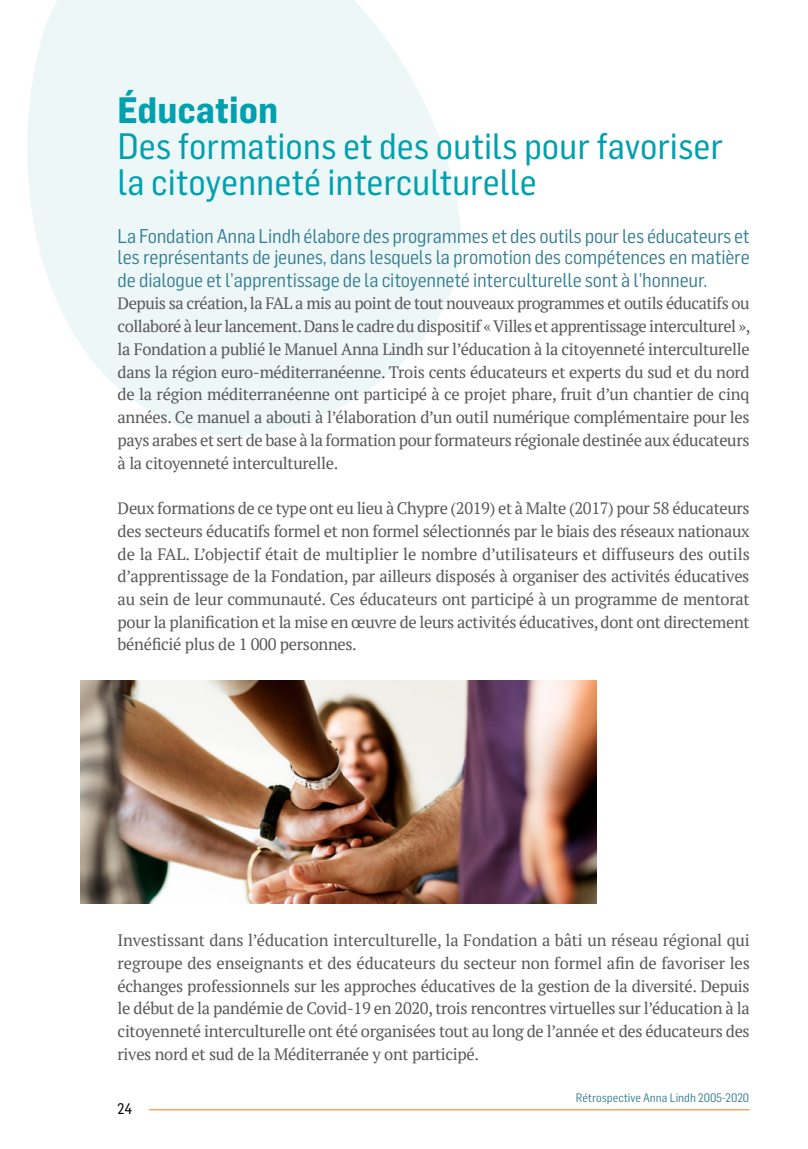
<style>
.page{position:relative;width:808px;height:1149px;background:#fff}
.page>*{position:absolute;margin:0;border:0;box-sizing:border-box;transform-origin:0 0}
.t1{font:36px/36px "Flama Semicondensed Basic";color:#00a0af}
.t2{font:700 36px "Flama Semicondensed";color:#00a0af}
.t3{font:19.5px/21px "Flama Semicondensed";letter-spacing:-.01em;color:#2f7b91}
.t4{font:16.5px/22.6px "PT Serif";letter-spacing:-.02em;color:#58595b;text-align:justify}
.t5{font:15px "Flama Semicondensed Basic";color:#000}
.t6{font:12px "Flama Semicondensed";color:#2f7b91}
</style>
<div class="page">
<hr style="left:149px;top:1108px;width:601px;height:1px;background:#f68933">
<svg style="left:27px;top:0;width:434px;height:436px;fill:#eef7f7"></svg>
<img style="left:81px;top:680px;width:515px;height:223px">
<h1 class="t2" style="left:118px;top:86px;width:162px">Éducation</h1>
<h1 class="t1" style="left:118px;top:126px;width:607px">Des formations et des outils pour favoriser la citoyenneté interculturelle</h1>
<p class="t3" style="left:118px;top:224px;width:634px">La Fondation Anna Lindh élabore des programmes et des outils pour les éducateurs et les représentants de jeunes, dans lesquels la promotion des compétences en matière</p>
<p class="t3" style="left:118px;top:268px;width:591px">de dialogue et l’apprentissage de la citoyenneté interculturelle sont à l’honneur.</p>
<p class="t4" style="left:118px;top:292px;width:634px">Depuis sa création, la FAL a mis au point de tout nouveaux programmes et outils éducatifs ou collaboré à leur lancement. Dans le cadre du dispositif « Villes et apprentissage interculturel », la Fondation a publié le Manuel Anna Lindh sur l’éducation à la citoyenneté interculturelle dans la région euro-méditerranéenne. Trois cents éducateurs et experts du sud et du nord de la région méditerranéenne ont participé à ce projet phare, fruit d’un chantier de cinq années. Ce manuel a abouti à l’élaboration d’un outil numérique complémentaire pour les pays arabes et sert de base à la formation pour formateurs régionale destinée aux éducateurs à la citoyenneté interculturelle.</p>
<p class="t4" style="left:118px;top:496px;width:634px">Deux formations de ce type ont eu lieu à Chypre (2019) et à Malte (2017) pour 58 éducateurs des secteurs éducatifs formel et non formel sélectionnés par le biais des réseaux nationaux de la FAL. L’objectif était de multiplier le nombre d’utilisateurs et diffuseurs des outils d’apprentissage de la Fondation, par ailleurs disposés à organiser des activités éducatives au sein de leur communauté. Ces éducateurs ont participé à un programme de mentorat pour la planification et la mise en œuvre de leurs activités éducatives, dont ont directement bénéficié plus de 1 000 personnes.</p>
<p class="t4" style="left:118px;top:928px;width:634px">Investissant dans l’éducation interculturelle, la Fondation a bâti un réseau régional qui regroupe des enseignants et des éducateurs du secteur non formel afin de favoriser les échanges professionnels sur les approches éducatives de la gestion de la diversité. Depuis le début de la pandémie de Covid-19 en 2020, trois rencontres virtuelles sur l’éducation à la citoyenneté interculturelle ont été organisées tout au long de l’année et des éducateurs des rives nord et sud de la Méditerranée y ont participé.</p>
<p class="t5" style="left:118px;top:1098px;width:16px">24</p>
<p class="t6" style="left:576px;top:1089px;width:175px">Rétrospective Anna Lindh 2005-2020</p>
</div>
